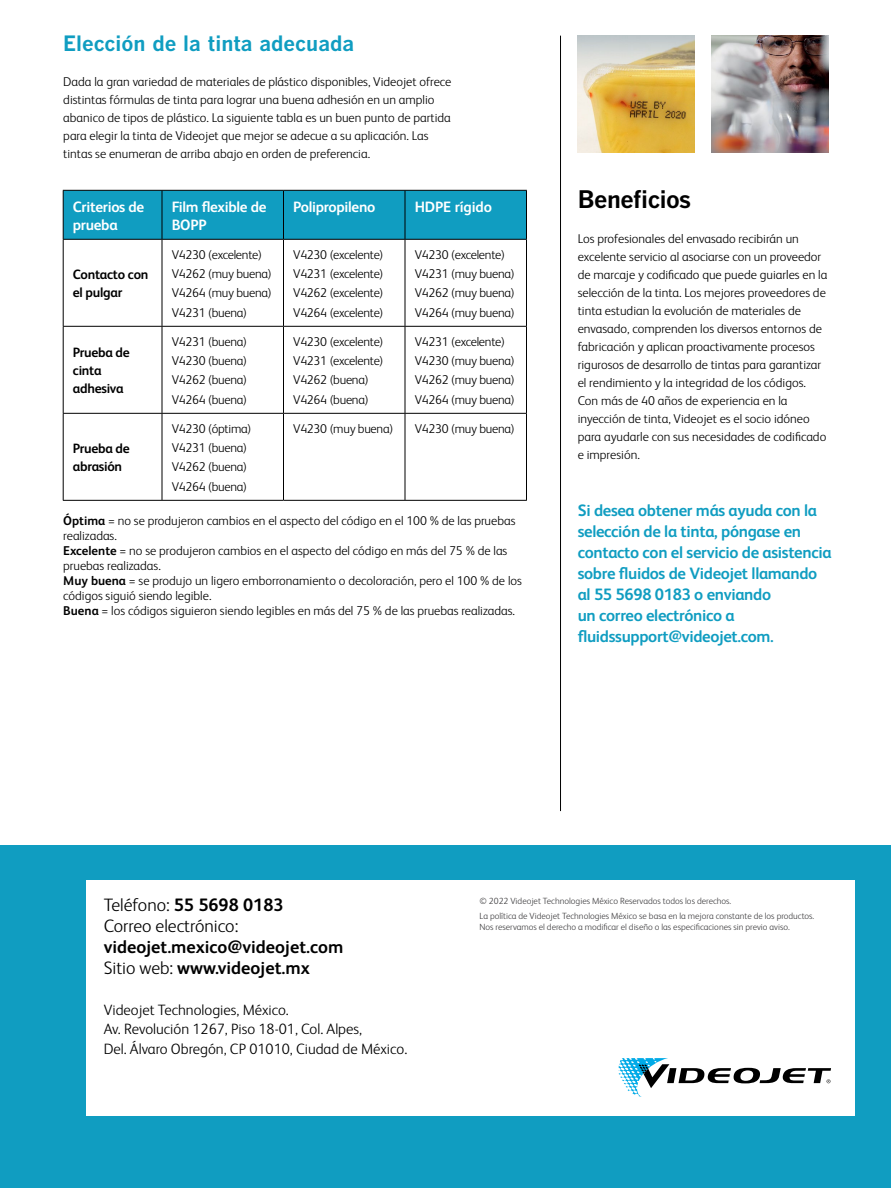
<style>
.page{position:relative;width:891px;height:1188px;background:#fff}
.page>*{position:absolute;margin:0;border:0;box-sizing:border-box;transform-origin:0 0}
.t1{font:700 24px "Benton Gothic";letter-spacing:-.02em;color:#000}
.t2{font:700 21px "Benton Gothic";color:#109dc1}
.t3{font:700 18px/21px "FS Albert Pro";color:#000}
.t4{font:300 18px/21px "FS Albert Pro";color:#000}
.t5{font:700 16.5px/21px "FS Albert Pro";letter-spacing:-.02em;color:#109dc1}
.t6{font:300 15px/19.5px "FS Albert Pro";color:#000}
.t7{font:700 15px/18px "FS Albert Pro";letter-spacing:-.02em;color:#fff}
.t8{font:700 13.5px/18px "FS Albert Pro";letter-spacing:-.02em;color:#000}
.t9{font:300 12.75px/18px "FS Albert Pro";color:#000}
.t10{font:300 12.75px/19.2px "FS Albert Pro";letter-spacing:-.02em;color:#000}
.t11{font:300 9px/14.7px "FS Albert Pro";color:#414042}
.s1{font-weight:700}
.s2{font-weight:300}
</style>
<div class="page">
<div style="left:0;top:846px;width:891px;height:342px;background:#109dc1"></div>
<div style="left:86px;top:880px;width:769px;height:236px;background:#fff"></div>
<svg style="left:618px;top:1058px;width:213px;height:39px"></svg>
<hr style="left:560px;top:36px;width:1px;height:775px;background:#000">
<div style="left:64px;top:191px;width:462px;height:48px;background:#109dc1"></div>
<hr style="left:63px;top:190px;width:99px;height:1px;background:#000">
<hr style="left:63px;top:191px;width:1px;height:48px;background:#000">
<hr style="left:162px;top:190px;width:122px;height:1px;background:#000">
<hr style="left:162px;top:191px;width:1px;height:48px;background:#000">
<hr style="left:284px;top:190px;width:121px;height:1px;background:#000">
<hr style="left:283px;top:191px;width:1px;height:48px;background:#000">
<hr style="left:405px;top:190px;width:122px;height:1px;background:#000">
<hr style="left:405px;top:191px;width:1px;height:48px;background:#000">
<hr style="left:526px;top:191px;width:1px;height:48px;background:#000">
<hr style="left:63px;top:239px;width:99px;height:1px;background:#000">
<hr style="left:63px;top:240px;width:1px;height:86px;background:#000">
<hr style="left:162px;top:239px;width:122px;height:1px;background:#000">
<hr style="left:162px;top:240px;width:1px;height:86px;background:#000">
<hr style="left:284px;top:239px;width:121px;height:1px;background:#000">
<hr style="left:283px;top:240px;width:1px;height:86px;background:#000">
<hr style="left:405px;top:239px;width:122px;height:1px;background:#000">
<hr style="left:405px;top:240px;width:1px;height:86px;background:#000">
<hr style="left:526px;top:240px;width:1px;height:86px;background:#000">
<hr style="left:63px;top:326px;width:99px;height:1px;background:#000">
<hr style="left:63px;top:327px;width:1px;height:86px;background:#000">
<hr style="left:162px;top:326px;width:122px;height:1px;background:#000">
<hr style="left:162px;top:327px;width:1px;height:86px;background:#000">
<hr style="left:284px;top:326px;width:121px;height:1px;background:#000">
<hr style="left:283px;top:327px;width:1px;height:86px;background:#000">
<hr style="left:405px;top:326px;width:122px;height:1px;background:#000">
<hr style="left:405px;top:327px;width:1px;height:86px;background:#000">
<hr style="left:526px;top:327px;width:1px;height:86px;background:#000">
<hr style="left:63px;top:413px;width:99px;height:1px;background:#000">
<hr style="left:63px;top:414px;width:1px;height:86px;background:#000">
<hr style="left:162px;top:413px;width:122px;height:1px;background:#000">
<hr style="left:162px;top:414px;width:1px;height:86px;background:#000">
<hr style="left:284px;top:413px;width:121px;height:1px;background:#000">
<hr style="left:283px;top:414px;width:1px;height:86px;background:#000">
<hr style="left:405px;top:413px;width:122px;height:1px;background:#000">
<hr style="left:405px;top:414px;width:1px;height:86px;background:#000">
<hr style="left:526px;top:414px;width:1px;height:86px;background:#000">
<hr style="left:63px;top:500px;width:99px;height:1px;background:#000">
<hr style="left:162px;top:500px;width:122px;height:1px;background:#000">
<hr style="left:284px;top:500px;width:121px;height:1px;background:#000">
<hr style="left:405px;top:500px;width:122px;height:1px;background:#000">
<img style="left:578px;top:36px;width:116px;height:116px">
<img style="left:712px;top:36px;width:116px;height:116px">
<h2 class="t2" style="left:63px;top:31px;width:292px">Elección de la tinta adecuada</h2>
<p class="t9" style="left:63px;top:72px;width:390px">Dada la gran variedad de materiales de plástico disponibles, Videojet ofrece distintas fórmulas de tinta para lograr una buena adhesión en un amplio abanico de tipos de plástico. La siguiente tabla es un buen punto de partida para elegir la tinta de Videojet que mejor se adecue a su aplicación. Las tintas se enumeran de arriba abajo en orden de preferencia.</p>
<p class="t7" style="left:73px;top:197px;width:73px">Criterios de prueba</p>
<p class="t7" style="left:172px;top:197px;width:96px">Film flexible de<br>BOPP</p>
<p class="t7" style="left:293px;top:197px;width:84px">Polipropileno</p>
<p class="t7" style="left:415px;top:197px;width:79px">HDPE rígido</p>
<p class="t8" style="left:73px;top:265px;width:77px">Contacto con el pulgar</p>
<p class="t10" style="left:172px;top:244px;width:102px">V4230 (excelente)<br>V4262 (muy buena)<br>V4264 (muy buena)<br>V4231 (buena)</p>
<p class="t9" style="left:293px;top:244px;width:92px;line-height:19.2px;text-align:justify">V4230 (excelente)<br>V4231 (excelente)<br>V4262 (excelente)<br>V4264 (excelente)</p>
<p class="t10" style="left:415px;top:244px;width:102px">V4230 (excelente)<br>V4231 (muy buena)<br>V4262 (muy buena)<br>V4264 (muy buena)</p>
<p class="t8" style="left:73px;top:343px;width:58px">Prueba de cinta adhesiva</p>
<p class="t9" style="left:172px;top:331px;width:77px;line-height:19.2px;text-align:justify">V4231 (buena)<br>V4230 (buena)<br>V4262 (buena)<br>V4264 (buena)</p>
<p class="t10" style="left:293px;top:331px;width:92px">V4230 (excelente)<br>V4231 (excelente)<br>V4262 (buena)<br>V4264 (buena)</p>
<p class="t10" style="left:415px;top:331px;width:102px">V4231 (excelente)<br>V4230 (muy buena)<br>V4262 (muy buena)<br>V4264 (muy buena)</p>
<p class="t8" style="left:73px;top:439px;width:58px">Prueba de abrasión</p>
<p class="t10" style="left:172px;top:418px;width:81px">V4230 (óptima)<br>V4231 (buena)<br>V4262 (buena)<br>V4264 (buena)</p>
<p class="t10" style="left:293px;top:418px;width:102px">V4230 (muy buena)</p>
<p class="t10" style="left:415px;top:418px;width:102px">V4230 (muy buena)</p>
<p class="t9" style="left:63px;top:512px;width:460px;line-height:15px"><span class="s1">Óptima</span> = no se produjeron cambios en el aspecto del código en el 100 % de las pruebas realizadas.<br><span class="s1">Excelente</span> = no se produjeron cambios en el aspecto del código en más del 75 % de las pruebas realizadas.<br><span class="s1">Muy buena</span> = se produjo un ligero emborronamiento o decoloración, pero el 100 % de los códigos siguió siendo legible.<br><span class="s1">Buena</span> = los códigos siguieron siendo legibles en más del 75 % de las pruebas realizadas.</p>
<h1 class="t1" style="left:578px;top:185px;width:115px">Beneficios</h1>
<p class="t9" style="left:578px;top:229px;width:251px">Los profesionales del envasado recibirán un excelente servicio al asociarse con un proveedor de marcaje y codificado que puede guiarles en la selección de la tinta. Los mejores proveedores de tinta estudian la evolución de materiales de envasado, comprenden los diversos entornos de fabricación y aplican proactivamente procesos rigurosos de desarrollo de tintas para garantizar el rendimiento y la integridad de los códigos.<br>Con más de 40 años de experiencia en la inyección de tinta, Videojet es el socio idóneo para ayudarle con sus necesidades de codificado e impresión.</p>
<p class="t5" style="left:578px;top:499px;width:255px">Si desea obtener más ayuda con la selección de la tinta, póngase en contacto con el servicio de asistencia sobre fluidos de Videojet llamando al 55 5698 0183 o enviando<br>un correo electrónico a fluidssupport@videojet.com.</p>
<h3 class="t4" style="left:104px;top:894px;width:181px">Teléfono: <span class="s1">55 5698 0183<br></span>Correo electrónico:</h3>
<h3 class="t3" style="left:104px;top:936px;width:241px">videojet.mexico@videojet.com<br><span class="s2">Sitio web:</span> www.videojet.mx</h3>
<p class="t6" style="left:104px;top:999px;width:305px">Videojet Technologies, México.<br>Av. Revolución 1267, Piso 18-01, Col. Alpes,<br>Del. Álvaro Obregón, CP 01010, Ciudad de México.</p>
<p class="t11" style="left:480px;top:893px;width:336px">© 2022 Videojet Technologies México Reservados todos los derechos.<br>La política de Videojet Technologies México se basa en la mejora constante de los productos.</p>
<p class="t11" style="left:480px;top:919px;width:312px">Nos reservamos el derecho a modificar el diseño o las especificaciones sin previo aviso.</p>
</div>
